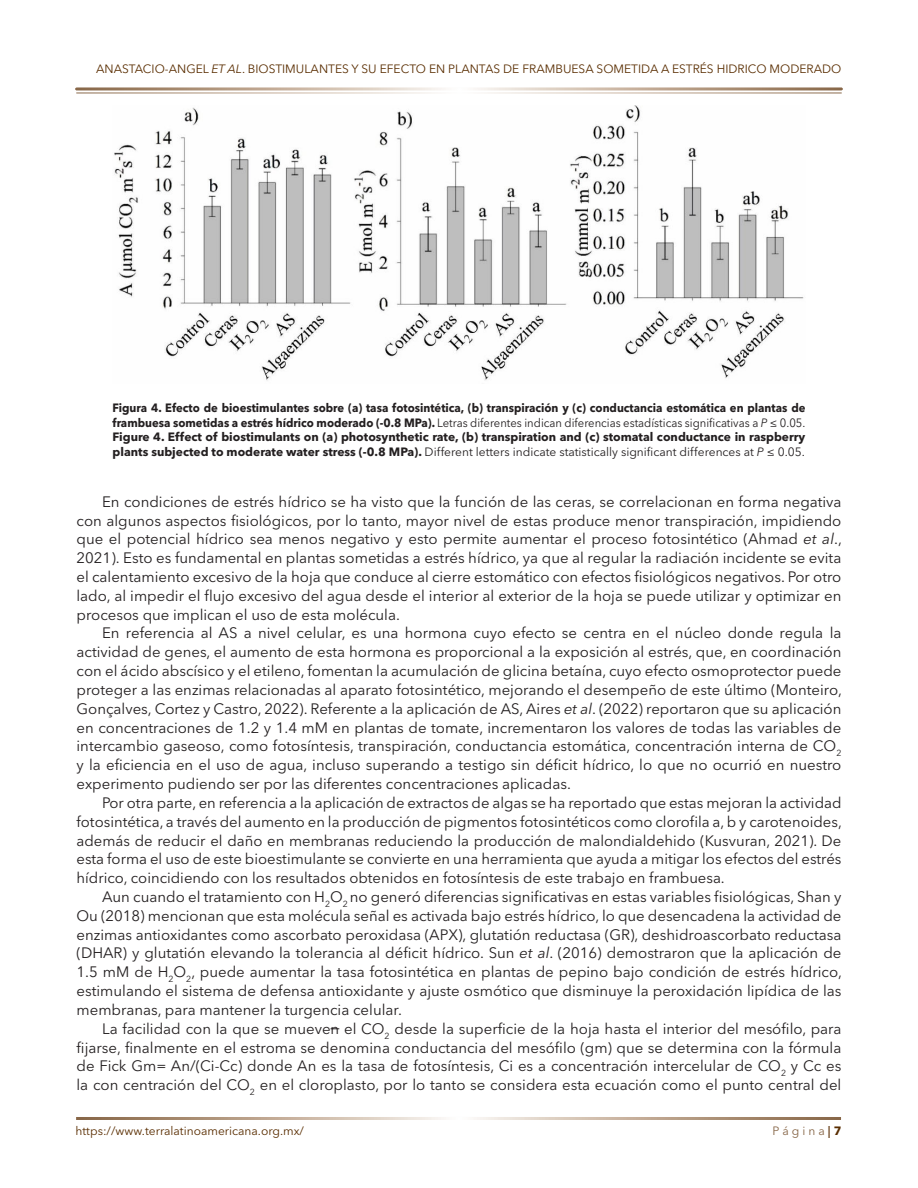
<style>
.page{position:relative;width:918px;height:1188px;background:#fff}
.page>*{position:absolute;margin:0;border:0;box-sizing:border-box;transform-origin:0 0}
._5_-CONTENIDO{font:15px/18.8px "Avenir Next LT Pro";color:#231f20;text-align:justify}
._13_-TITULO_FIGURA{font:700 12px/14.4px "Avenir Next LT Pro";color:#231f20;scale:.94 1}
._13_-TITULO_FIGURA-2{font:700 12px/14.4px "Avenir Next LT Pro";color:#231f20}
.t1{font:12px "Avenir Next LT Pro";color:#592d00}
.t2{font:12px "Avenir Next LT Pro";color:#866546}
.s1{font-style:italic}
.s2{font-weight:400}
.s3{font-weight:400;font-style:italic}
.s4{font-weight:700}
.s5{font-weight:700;color:#592d00}
</style>
<div class="page">
<img style="left:114px;top:105px;width:690px;height:276px">
<p class="t1" style="left:96px;top:62px;width:747px">ANASTACIO-ANGEL <span class="s1">ET AL</span>. BIOSTIMULANTES Y SU EFECTO EN PLANTAS DE FRAMBUESA SOMETIDA A ESTRÉS HIDRICO MODERADO</p>
<p class="_13_-TITULO_FIGURA" style="left:113px;top:401px;width:739px">Figura 4. Efecto de bioestimulantes sobre (a) tasa fotosintética, (b) transpiración y (c) conductancia estomática en plantas de frambuesa sometidas a estrés hídrico moderado (-0.8 MPa). <span class="s2">Letras diferentes indican diferencias estadísticas significativas a</span> <span class="s3">P</span> <span class="s2">≤ 0.05.</span></p>
<p class="_13_-TITULO_FIGURA-2" style="left:113px;top:430px;width:694px">Figure 4. Effect of biostimulants on (a) photosynthetic rate, (b) transpiration and (c) stomatal conductance in raspberry plants subjected to moderate water stress (-0.8 MPa). <span class="s2">Different letters indicate statistically significant differences at</span> <span class="s3">P</span> <span class="s2">≤ 0.05.</span></p>
<p class="_5_-CONTENIDO" style="left:77px;top:492px;width:767px;text-indent:26px">En condiciones de estrés hídrico se ha visto que la función de las ceras, se correlacionan en forma negativa con algunos aspectos fisiológicos, por lo tanto, mayor nivel de estas produce menor transpiración, impidiendo que el potencial hídrico sea menos negativo y esto permite aumentar el proceso fotosintético (Ahmad <span class="s1">et al</span>., 2021). Esto es fundamental en plantas sometidas a estrés hídrico, ya que al regular la radiación incidente se evita el calentamiento excesivo de la hoja que conduce al cierre estomático con efectos fisiológicos negativos. Por otro lado, al impedir el flujo excesivo del agua desde el interior al exterior de la hoja se puede utilizar y optimizar en procesos que implican el uso de esta molécula.</p>
<p class="_5_-CONTENIDO" style="left:77px;top:624px;width:767px;text-indent:26px">En referencia al AS a nivel celular, es una hormona cuyo efecto se centra en el núcleo donde regula la actividad de genes, el aumento de esta hormona es proporcional a la exposición al estrés, que, en coordinación con el ácido abscísico y el etileno, fomentan la acumulación de glicina betaína, cuyo efecto osmoprotector puede proteger a las enzimas relacionadas al aparato fotosintético, mejorando el desempeño de este último (Monteiro, Gonçalves, Cortez y Castro, 2022). Referente a la aplicación de AS, Aires <span class="s1">et al</span>. (2022) reportaron que su aplicación en concentraciones de 1.2 y 1.4 mM en plantas de tomate, incrementaron los valores de todas las variables de intercambio gaseoso, como fotosíntesis, transpiración, conductancia estomática, concentración interna de CO<sub>2 </sub>y la eficiencia en el uso de agua, incluso superando a testigo sin déficit hídrico, lo que no ocurrió en nuestro experimento pudiendo ser por las diferentes concentraciones aplicadas.</p>
<p class="_5_-CONTENIDO" style="left:77px;top:793px;width:767px;text-indent:26px">Por otra parte, en referencia a la aplicación de extractos de algas se ha reportado que estas mejoran la actividad fotosintética, a través del aumento en la producción de pigmentos fotosintéticos como clorofila a, b y carotenoides, además de reducir el daño en membranas reduciendo la producción de malondialdehido (Kusvuran, 2021). De esta forma el uso de este bioestimulante se convierte en una herramienta que ayuda a mitigar los efectos del estrés hídrico, coincidiendo con los resultados obtenidos en fotosíntesis de este trabajo en frambuesa.</p>
<p class="_5_-CONTENIDO" style="left:77px;top:887px;width:767px;text-indent:26px">Aun cuando el tratamiento con H<sub>2</sub>O<sub>2</sub> no generó diferencias significativas en estas variables fisiológicas, Shan y Ou (2018) mencionan que esta molécula señal es activada bajo estrés hídrico, lo que desencadena la actividad de enzimas antioxidantes como ascorbato peroxidasa (APX), glutatión reductasa (GR), deshidroascorbato reductasa (DHAR) y glutatión elevando la tolerancia al déficit hídrico. Sun <span class="s1">et al</span>. (2016) demostraron que la aplicación de 1.5 mM de H<sub>2</sub>O<sub>2</sub>, puede aumentar la tasa fotosintética en plantas de pepino bajo condición de estrés hídrico, estimulando el sistema de defensa antioxidante y ajuste osmótico que disminuye la peroxidación lipídica de las membranas, para mantener la turgencia celular.</p>
<p class="_5_-CONTENIDO" style="left:77px;top:1019px;width:766px;text-indent:26px">La facilidad con la que se mueven el CO<sub>2</sub> desde la superficie de la hoja hasta el interior del mesófilo, para fijarse, finalmente en el estroma se denomina conductancia del mesófilo (gm) que se determina con la fórmula de Fick Gm= An/(Ci-Cc) donde An es la tasa de fotosíntesis, Ci es a concentración intercelular de CO<sub>2</sub> y Cc es la con centración del CO<sub>2</sub> en el cloroplasto, por lo tanto se considera esta ecuación como el punto central del</p>
<p class="t1" style="left:76px;top:1124px;width:230px">https://www.terralatinoamericana.org.mx/</p>
<p class="t2" style="left:772px;top:1124px;width:70px">P á g i n a<span class="s4">|</span><span class="s5">7</span></p>
</div>
